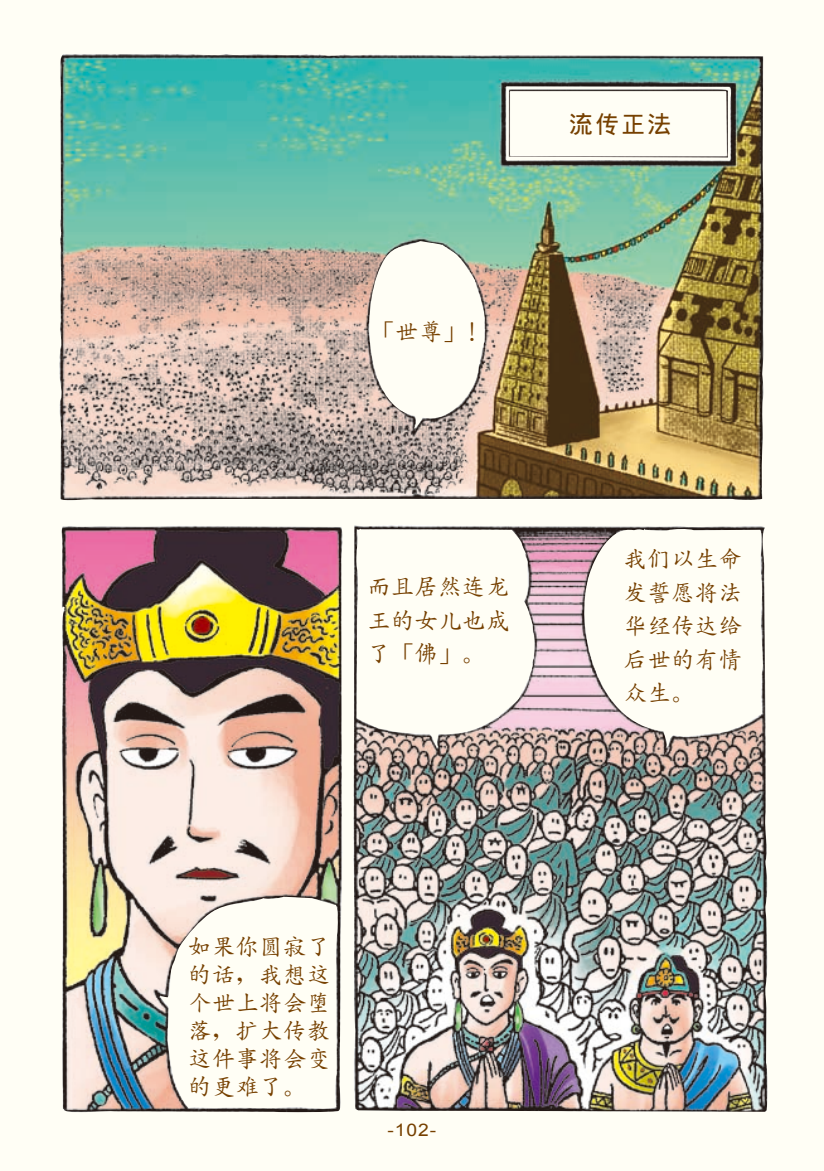
<style>
.page{position:relative;width:824px;height:1171px;background:#fff}
.page>*{position:absolute;margin:0;border:0;box-sizing:border-box;transform-origin:0 0}
.t1{font:500 23.8px/33.6px "S Zen Kai";color:#764000;text-align:justify}
.t2{font:700 23.8px "S Lin Gothic";color:#764000}
.t3{font:17.32px "Arial";color:#764000;scale:1.11 1}
</style>
<div class="page">
<div style="left:0;top:0;width:823px;height:1171px;background:#fffef5"></div>
<img style="left:59px;top:54px;width:709px;height:1058px">
<p class="t1" style="left:371px;top:315px;width:120px">「世尊」！</p>
<p class="t2" style="left:569px;top:111px;width:104px">流傳正法</p>
<p class="t1" style="left:367px;top:570px;width:144px">而且居然連龍王的女兒也成了「佛」。</p>
<p class="t1" style="left:623px;top:542px;width:120px">我們以生命發誓願將法華經傳達給后世的有情眾生。</p>
<p class="t1" style="left:188px;top:933px;width:144px;line-height:28px">如果你圓寂了的話，我想這個世上將會墮落，擴大傳教這件事將會變的更難了。</p>
<p class="t3" style="left:387px;top:1118px;width:45px">-102-</p>
</div>
